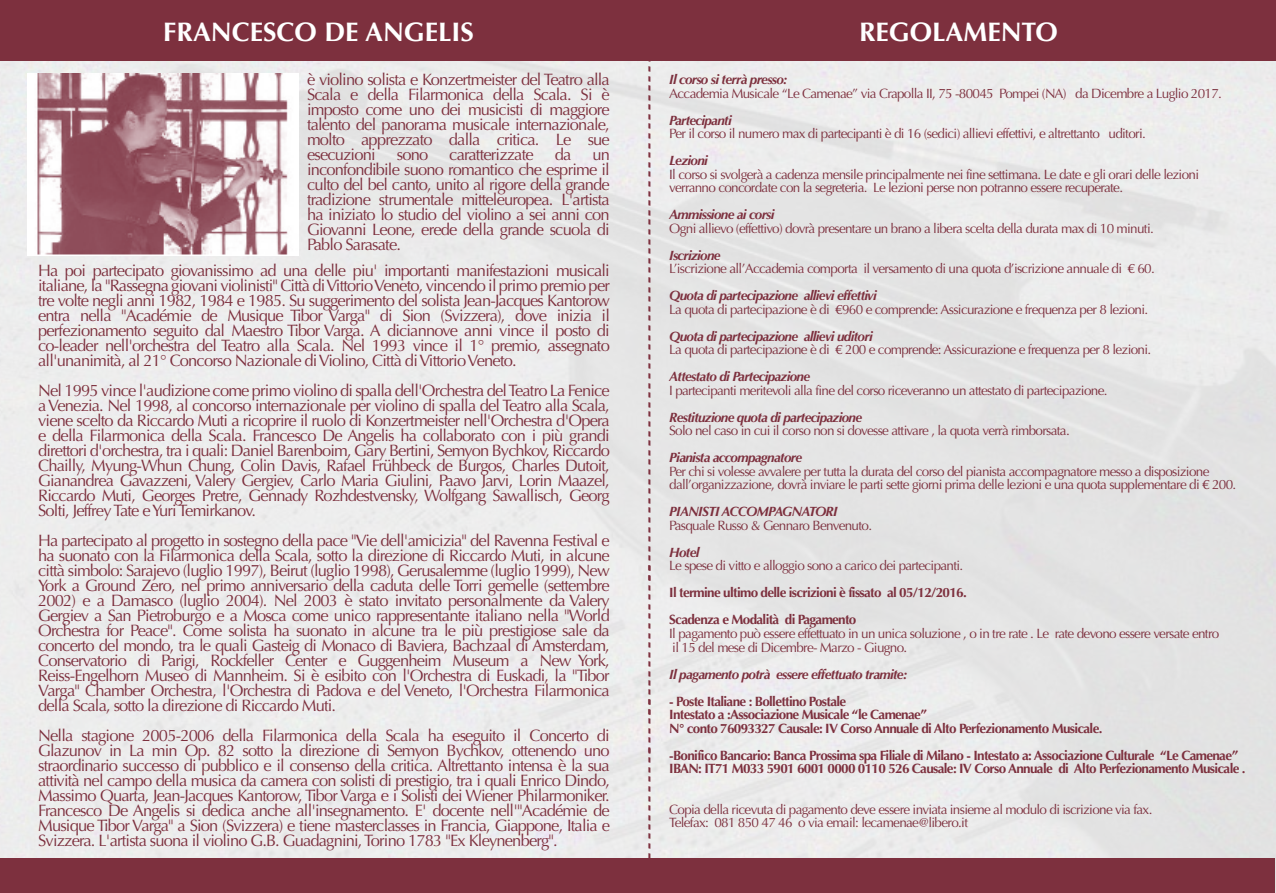
<style>
.page{position:relative;width:1276px;height:893px;background:#fff}
.page>*{position:absolute;margin:0;border:0;box-sizing:border-box;transform-origin:0 0}
.t1{font:700 26.85px "Optima";color:#fff}
.t2{font:italic 700 18px "Times New Roman";color:#7d303e}
.t3{font:16.5px/15px "Optima";letter-spacing:-.05em;color:#7d303e;text-align:justify}
.t4{font:13.5px/13.5px "Optima";letter-spacing:-.05em;color:#7d303e}
.t5{font:700 13.5px/13.5px "Optima";letter-spacing:-.05em;color:#7d303e}
.t6{font:italic 700 13.5px "Optima";letter-spacing:-.05em;color:#7d303e}
</style>
<div class="page">
<img style="left:0;top:60px;width:1276px;height:832px">
<div style="left:0;top:858px;width:1274px;height:34px;background:#7d303e"></div>
<div style="left:0;top:0;width:1276px;height:60px;background:#7d303e"></div>
<img style="left:27px;top:74px;width:272px;height:181px">
<h1 class="t1" style="left:163px;top:16px;width:312px">FRANCESCO DE ANGELIS</h1>
<h1 class="t1" style="left:859px;top:16px;width:200px">REGOLAMENTO</h1>
<p class="t2" style="left:664px;top:27px;width:861px;rotate:90deg">-------------------------------------------------------------------- --------------------</p>
<p class="t3" style="left:307px;top:72px;width:304px">è violino solista e Konzertmeister del Teatro alla Scala e della Filarmonica della Scala. Si è imposto come uno dei musicisti di maggiore talento del panorama musicale internazionale, molto apprezzato dalla critica. Le sue esecuzioni</p>
<p class="t6" style="left:669px;top:72px;width:120px">Il corso si terrà presso:</p>
<p class="t4" style="left:669px;top:86px;width:554px">Accademia Musicale “Le Camenae” via Crapolla II, 75 -80045 Pompei (NA) da Dicembre a Luglio 2017.</p>
<p class="t6" style="left:669px;top:112px;width:64px">Partecipanti</p>
<p class="t4" style="left:669px;top:127px;width:478px">Per il corso il numero max di partecipanti è di 16 (sedici) allievi effettivi, e altrettanto uditori.</p>
<p class="t6" style="left:669px;top:153px;width:40px">Lezioni</p>
<p class="t4" style="left:669px;top:167px;width:531px">Il corso si svolgerà a cadenza mensile principalmente nei fine settimana. Le date e gli orari delle lezioni verranno concordate con la segreteria. Le lezioni perse non potranno essere recuperate.</p>
<p class="t6" style="left:669px;top:207px;width:107px">Ammissione ai corsi</p>
<p class="t4" style="left:669px;top:221px;width:486px">Ogni allievo (effettivo) dovrà presentare un brano a libera scelta della durata max di 10 minuti.</p>
<p class="t6" style="left:669px;top:247px;width:53px">Iscrizione</p>
<p class="t4" style="left:669px;top:262px;width:487px">L’iscrizione all’Accademia comporta il versamento di una quota d’iscrizione annuale di € 60.</p>
<p class="t6" style="left:669px;top:288px;width:209px">Quota di partecipazione allievi effettivi</p>
<p class="t4" style="left:669px;top:302px;width:480px">La quota di partecipazione è di €960 e comprende: Assicurazione e frequenza per 8 lezioni.</p>
<p class="t6" style="left:669px;top:328px;width:205px">Quota di partecipazione allievi uditori</p>
<p class="t4" style="left:669px;top:343px;width:483px">La quota di partecipazione è di € 200 e comprende: Assicurazione e frequenza per 8 lezioni.</p>
<p class="t6" style="left:669px;top:369px;width:142px">Attestato di Partecipazione</p>
<p class="t4" style="left:669px;top:383px;width:440px">I partecipanti meritevoli alla fine del corso riceveranno un attestato di partecipazione.</p>
<p class="t6" style="left:669px;top:409px;width:194px">Restituzione quota di partecipazione</p>
<p class="t4" style="left:669px;top:424px;width:402px">Solo nel caso in cui il corso non si dovesse attivare , la quota verrà rimborsata.</p>
<p class="t6" style="left:669px;top:450px;width:134px">Pianista accompagnatore</p>
<p class="t4" style="left:669px;top:464px;width:569px">Per chi si volesse avvalere per tutta la durata del corso del pianista accompagnatore messo a disposizione dall’organizzazione, dovrà inviare le parti sette giorni prima delle lezioni e una quota supplementare di € 200.</p>
<p class="t6" style="left:669px;top:504px;width:170px">PIANISTI ACCOMPAGNATORI</p>
<p class="t4" style="left:669px;top:518px;width:204px">Pasquale Russo &amp; Gennaro Benvenuto.</p>
<p class="t6" style="left:669px;top:544px;width:32px">Hotel</p>
<p class="t4" style="left:669px;top:559px;width:296px">Le spese di vitto e alloggio sono a carico dei partecipanti.</p>
<p class="t5" style="left:669px;top:579px;width:299px;line-height:27px">Il termine ultimo delle iscrizioni è fissato al 05/12/2016.<br>Scadenza e Modalità di Pagamento</p>
<p class="t4" style="left:669px;top:626px;width:552px">Il pagamento può essere effettuato in un unica soluzione , o in tre rate . Le rate devono essere versate entro il 15 del mese di Dicembre- Marzo - Giugno.</p>
<p class="t6" style="left:669px;top:666px;width:240px">Il pagamento potrà essere effettuato tramite:</p>
<p class="t5" style="left:669px;top:694px;width:435px">- Poste Italiane : Bollettino Postale<br>Intestato a :Associazione Musicale “le Camenae”<br>N° conto 76093327 Causale: IV Corso Annuale di Alto Perfezionamento Musicale.</p>
<p class="t5" style="left:669px;top:748px;width:578px">-Bonifico Bancario: Banca Prossima spa Filiale di Milano - Intestato a: Associazione Culturale “Le Camenae”<br>IBAN: IT71 M033 5901 6001 0000 0110 526 Causale: IV Corso Annuale di Alto Perfezionamento Musicale .</p>
<p class="t4" style="left:669px;top:802px;width:485px">Copia della ricevuta di pagamento deve essere inviata insieme al modulo di iscrizione via fax.<br>Telefax: 081 850 47 46 o via email: lecamenae@libero.it</p>
<p class="t3" style="left:397px;top:147px;width:33px">sono</p>
<p class="t3" style="left:449px;top:147px;width:86px">caratterizzate</p>
<p class="t3" style="left:555px;top:147px;width:18px">da</p>
<p class="t3" style="left:307px;top:147px;width:304px;text-indent:285px">un inconfondibile suono romantico che esprime il culto del bel canto, unito al rigore della grande tradizione strumentale mitteleuropea. L'artista ha iniziato lo studio del violino a sei anni con Giovanni Leone, erede della grande scuola di Pablo Sarasate.</p>
<p class="t3" style="left:38px;top:263px;width:573px">Ha poi partecipato giovanissimo ad una delle piu' importanti manifestazioni musicali italiane, la "Rassegna giovani violinisti" Città di Vittorio Veneto, vincendo il primo premio per tre volte negli anni 1982, 1984 e 1985. Su suggerimento del solista Jean-Jacques Kantorow entra nella "Académie de Musique Tibor Varga" di Sion (Svizzera), dove inizia il perfezionamento seguito dal Maestro Tibor Varga. A diciannove anni vince il posto di co-leader nell'orchestra del Teatro alla Scala. Nel 1993 vince il 1° premio, assegnato all'unanimità, al 21° Concorso Nazionale di Violino, Città di Vittorio Veneto.</p>
<p class="t3" style="left:38px;top:383px;width:573px">Nel 1995 vince l'audizione come primo violino di spalla dell'Orchestra del Teatro La Fenice a Venezia. Nel 1998, al concorso internazionale per violino di spalla del Teatro alla Scala, viene scelto da Riccardo Muti a ricoprire il ruolo di Konzertmeister nell'Orchestra d'Opera e della Filarmonica della Scala. Francesco De Angelis ha collaborato con i più grandi direttori d'orchestra, tra i quali: Daniel Barenboim, Gary Bertini, Semyon Bychkov, Riccardo Chailly, Myung-Whun Chung, Colin Davis, Rafael Frühbeck de Burgos, Charles Dutoit, Gianandrea Gavazzeni, Valery Gergiev, Carlo Maria Giulini, Paavo Jarvi, Lorin Maazel, Riccardo Muti, Georges Pretre, Gennady Rozhdestvensky, Wolfgang Sawallisch, Georg Solti, Jeffrey Tate e Yuri Temirkanov.</p>
<p class="t3" style="left:38px;top:533px;width:573px">Ha partecipato al progetto in sostegno della pace "Vie dell'amicizia" del Ravenna Festival e ha suonato con la Filarmonica della Scala, sotto la direzione di Riccardo Muti, in alcune città simbolo: Sarajevo (luglio 1997), Beirut (luglio 1998), Gerusalemme (luglio 1999), New York a Ground Zero, nel primo anniversario della caduta delle Torri gemelle (settembre 2002) e a Damasco (luglio 2004). Nel 2003 è stato invitato personalmente da Valery Gergiev a San Pietroburgo e a Mosca come unico rappresentante italiano nella "World Orchestra for Peace". Come solista ha suonato in alcune tra le più prestigiose sale da concerto del mondo, tra le quali Gasteig di Monaco di Baviera, Bachzaal di Amsterdam, Conservatorio di Parigi, Rockfeller Center e Guggenheim Museum a New York, Reiss-Engelhorn Museo di Mannheim. Si è esibito con l'Orchestra di Euskadi, la "Tibor Varga" Chamber Orchestra, l'Orchestra di Padova e del Veneto, l'Orchestra Filarmonica della Scala, sotto la direzione di Riccardo Muti.</p>
<p class="t3" style="left:38px;top:728px;width:573px">Nella stagione 2005-2006 della Filarmonica della Scala ha eseguito il Concerto di Glazunov in La min Op. 82 sotto la direzione di Semyon Bychkov, ottenendo uno straordinario successo di pubblico e il consenso della critica. Altrettanto intensa è la sua attività nel campo della musica da camera con solisti di prestigio, tra i quali Enrico Dindo, Massimo Quarta, Jean-Jacques Kantorow, Tibor Varga e i Solisti dei Wiener Philarmoniker.<br>Francesco De Angelis si dedica anche all'insegnamento. E' docente nell'"Académie de Musique Tibor Varga" a Sion (Svizzera) e tiene masterclasses in Francia, Giappone, Italia e Svizzera. L'artista suona il violino G.B. Guadagnini, Torino 1783 "Ex Kleynenberg".</p>
<p class="t2" style="left:664px;top:679px;width:17px;rotate:90deg">--</p>
</div>
